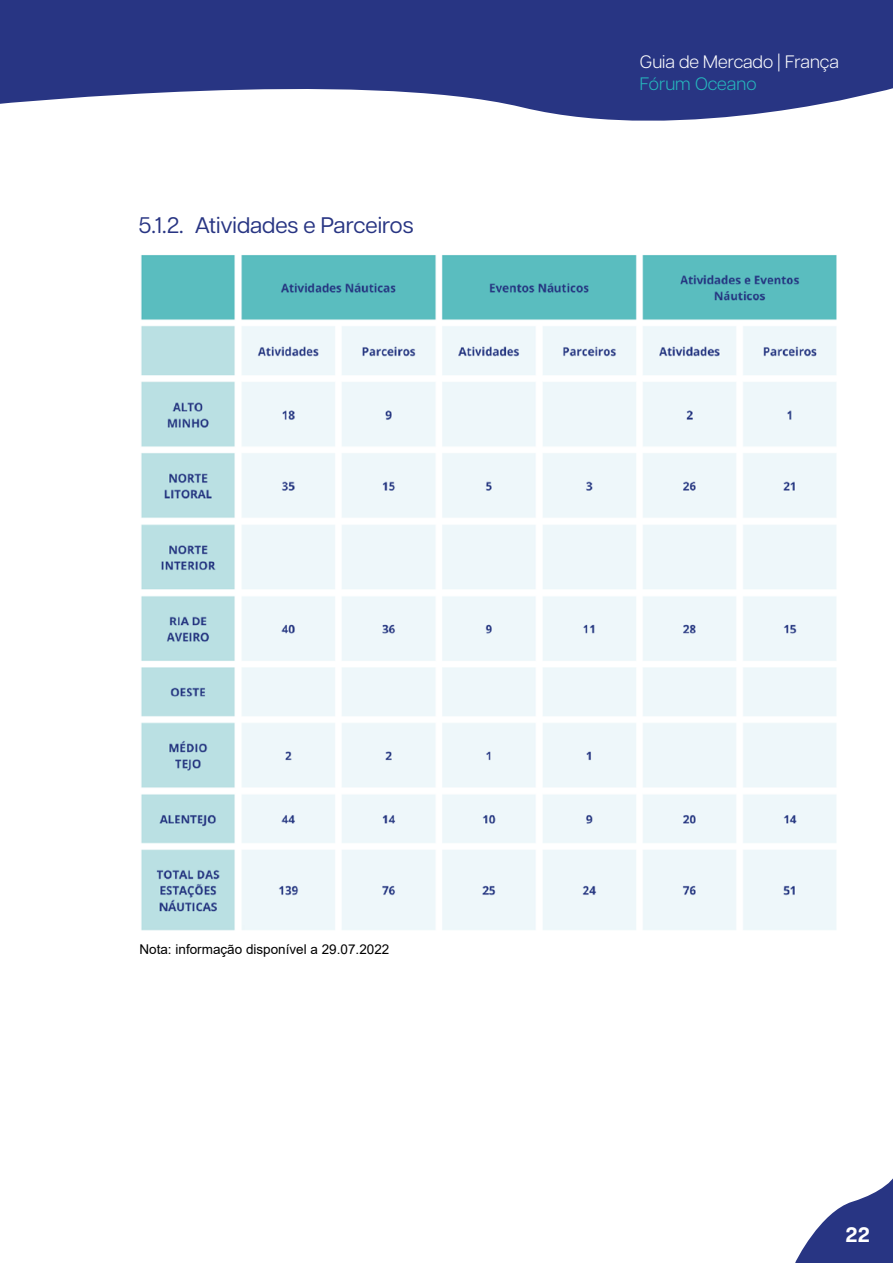
<style>
.page{position:relative;width:893px;height:1263px;background:#fff}
.page>*{position:absolute;margin:0;border:0;box-sizing:border-box;transform-origin:0 0}
.t1{font:22.5px "Articulat CF";color:#283583}
.t2{font:700 21px "Articulat CF";color:#fff}
.t3{font:300 18px "Articulat CF";color:#fff}
.t4{font:300 18px "Articulat CF";color:#26b7bd}
.t5{font:13.5px "Arial";color:#000}
</style>
<div class="page">
<svg style="left:795px;top:1178px;width:98px;height:85px"></svg>
<svg style="left:0;top:0;width:893px;height:121px;fill:#283583"></svg>
<img style="left:141px;top:255px;width:696px;height:676px">
<h1 class="t1" style="left:139px;top:209px;width:276px">5.1.2. Atividades e Parceiros</h1>
<h3 class="t3" style="left:640px;top:49px;width:201px">Guia de Mercado | França</h3>
<h3 class="t4" style="left:640px;top:71px;width:118px">Fórum Oceano</h3>
<p class="t5" style="left:139px;top:940px;width:251px">Nota: informação disponível a 29.07.2022</p>
<h2 class="t2" style="left:845px;top:1219px;width:26px">22</h2>
</div>
